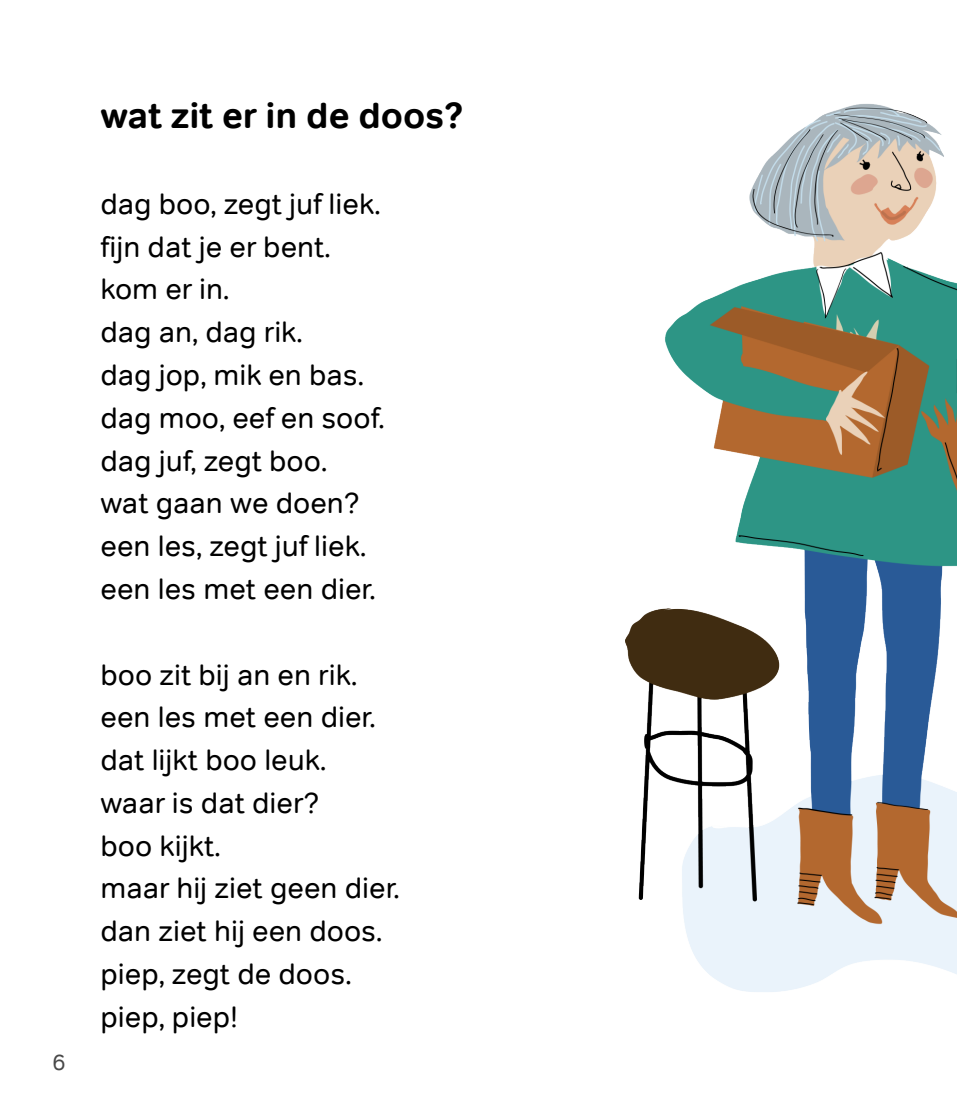
<style>
.page{position:relative;width:957px;height:1117px;background:#fff}
.page>*{position:absolute;margin:0;border:0;box-sizing:border-box;transform-origin:0 0}
.kop2{font:700 36px "Tondo";color:#000}
.platte_tekst2{font:29.25px "Tondo";color:#000}
.t1{font:22.5px "Tondo";color:#484848}
</style>
<div class="page">
<img style="left:626px;top:104px;width:331px;height:888px">
<p class="t1" style="left:52px;top:1047px;width:15px">6</p>
<p class="kop2" style="left:100px;top:94px;width:364px">wat zit er in de doos?</p>
<p class="platte_tekst2" style="left:100px;top:186px;width:282px">dag boo, zegt juf liek.</p>
<p class="platte_tekst2" style="left:100px;top:229px;width:232px">fijn dat je er bent.</p>
<p class="platte_tekst2" style="left:100px;top:271px;width:130px">kom er in.</p>
<p class="platte_tekst2" style="left:100px;top:314px;width:204px">dag an, dag rik.</p>
<p class="platte_tekst2" style="left:100px;top:357px;width:265px">dag jop, mik en bas.</p>
<p class="platte_tekst2" style="left:100px;top:400px;width:286px">dag moo, eef en soof.</p>
<p class="platte_tekst2" style="left:100px;top:442px;width:228px">dag juf, zegt boo.</p>
<p class="platte_tekst2" style="left:100px;top:485px;width:260px">wat gaan we doen?</p>
<p class="platte_tekst2" style="left:100px;top:528px;width:267px">een les, zegt juf liek.</p>
<p class="platte_tekst2" style="left:100px;top:571px;width:277px">een les met een dier.</p>
<p class="platte_tekst2" style="left:100px;top:656px;width:258px">boo zit bij an en rik.</p>
<p class="platte_tekst2" style="left:100px;top:699px;width:277px">een les met een dier.</p>
<p class="platte_tekst2" style="left:100px;top:742px;width:227px">dat lijkt boo leuk.</p>
<p class="platte_tekst2" style="left:100px;top:784px;width:220px">waar is dat dier?</p>
<p class="platte_tekst2" style="left:100px;top:827px;width:122px">boo kijkt.</p>
<p class="platte_tekst2" style="left:100px;top:870px;width:301px">maar hij ziet geen dier.</p>
<p class="platte_tekst2" style="left:100px;top:913px;width:283px">dan ziet hij een doos.</p>
<p class="platte_tekst2" style="left:100px;top:955px;width:253px">piep, zegt de doos.</p>
<p class="platte_tekst2" style="left:100px;top:998px;width:139px">piep, piep!</p>
</div>
